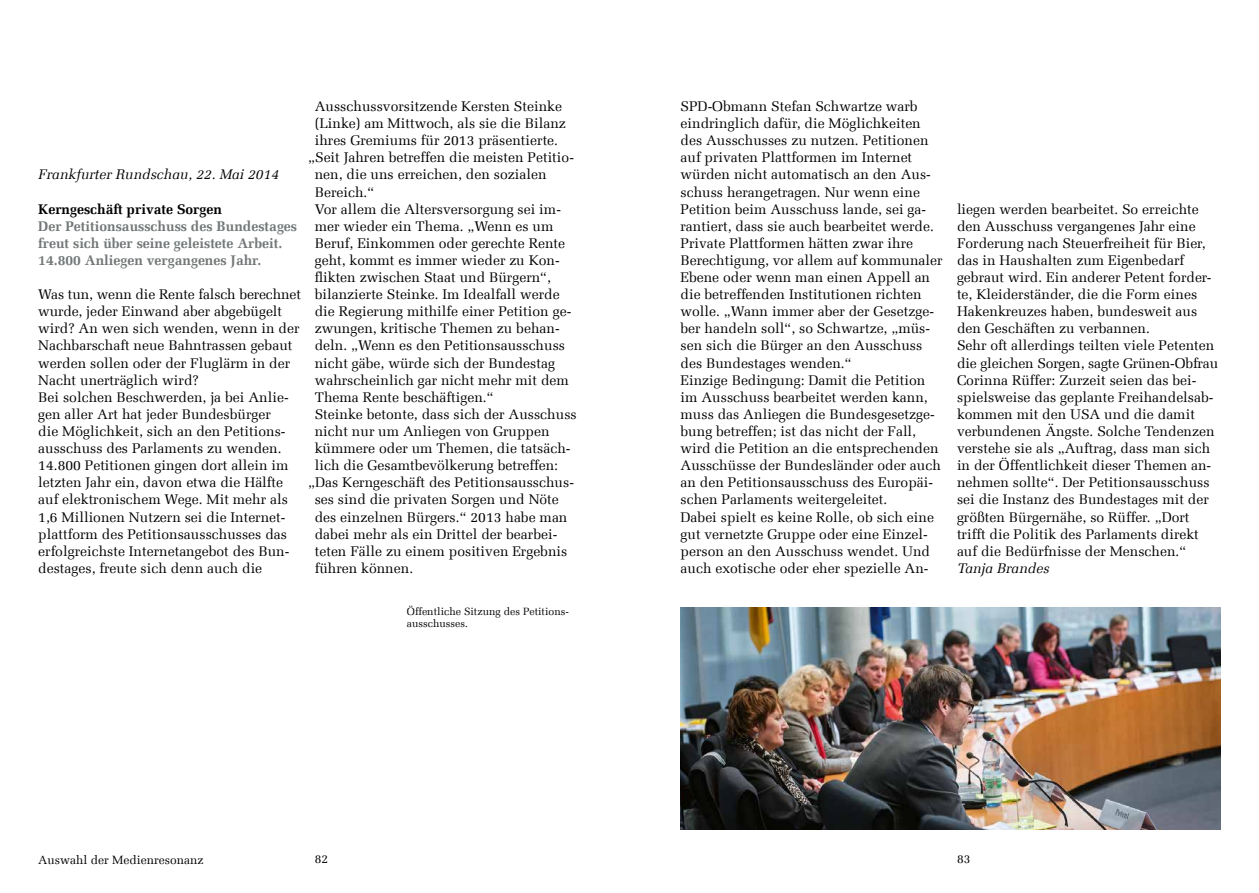
<style>
.page{position:relative;width:1259px;height:893px;background:#fff}
.page>*{position:absolute;margin:0;border:0;box-sizing:border-box;transform-origin:0 0}
.t1{font:13.95px/17.1px "Melior Com";color:#000}
.t2{font:700 13.95px/17.1px "Melior Com";color:#727777}
.t3{font:italic 13.95px "Melior Com";color:#000}
.t4{font:700 13.95px "Melior Com";color:#000}
.t5{font:12px "Melior Com";color:#000}
.t6{font:10.5px/12.6px "Melior Com";color:#000}
</style>
<div class="page">
<img style="left:680px;top:607px;width:540px;height:222px">
<p class="t3" style="left:38px;top:166px;width:242px">Frankfurter Rundschau, 22. Mai 2014</p>
<p class="t4" style="left:38px;top:200px;width:185px">Kerngeschäft private Sorgen</p>
<p class="t2" style="left:38px;top:217px;width:260px">Der Petitionsausschuss des Bundestages freut sich über seine geleistete Arbeit.<br>14.800 Anliegen vergangenes Jahr.</p>
<p class="t1" style="left:38px;top:286px;width:264px">Was tun, wenn die Rente falsch berechnet wurde, jeder Einwand aber abgebügelt wird? An wen sich wenden, wenn in der Nachbarschaft neue Bahntrassen gebaut werden sollen oder der Fluglärm in der Nacht unerträglich wird?<br>Bei solchen Beschwerden, ja bei Anlie&shy;gen aller Art hat jeder Bundesbürger<br>die Möglichkeit, sich an den Petitions&shy;ausschuss des Parlaments zu wenden.<br>14.800 Petitionen gingen dort allein im letzten Jahr ein, davon etwa die Hälfte auf elektronischem Wege. Mit mehr als 1,6 Millionen Nutzern sei die Internet&shy;plattform des Petitionsausschusses das erfolgreichste Internetangebot des Bun&shy;destages, freute sich denn auch die</p>
<p class="t1" style="left:315px;top:98px;width:249px">Ausschussvorsitzende Kersten Steinke</p>
<p class="t1" style="left:315px;top:115px;width:253px">(Linke) am Mittwoch, als sie die Bilanz</p>
<p class="t1" style="left:315px;top:132px;width:245px">ihres Gremiums für 2013 präsentierte.</p>
<p class="t1" style="left:308px;top:149px;width:267px">„Seit Jahren betreffen die meisten Petitio-</p>
<p class="t1" style="left:315px;top:166px;width:233px">nen, die uns erreichen, den sozialen</p>
<p class="t1" style="left:315px;top:183px;width:61px">Bereich.“</p>
<p class="t1" style="left:315px;top:200px;width:248px">Vor allem die Altersversorgung sei im-</p>
<p class="t1" style="left:315px;top:217px;width:240px">mer wieder ein Thema. „Wenn es um</p>
<p class="t1" style="left:315px;top:234px;width:252px">Beruf, Einkommen oder gerechte Rente</p>
<p class="t1" style="left:315px;top:252px;width:246px">geht, kommt es immer wieder zu Kon-</p>
<p class="t1" style="left:315px;top:269px;width:238px">flikten zwischen Staat und Bürgern“,</p>
<p class="t1" style="left:315px;top:286px;width:246px">bilanzierte Steinke. Im Idealfall werde</p>
<p class="t1" style="left:315px;top:303px;width:258px">die Regierung mithilfe einer Petition ge-</p>
<p class="t1" style="left:315px;top:320px;width:246px">zwungen, kritische Themen zu behan-</p>
<p class="t1" style="left:315px;top:337px;width:252px">deln. „Wenn es den Petitionsausschuss</p>
<p class="t1" style="left:315px;top:354px;width:242px">nicht gäbe, würde sich der Bundestag</p>
<p class="t1" style="left:315px;top:371px;width:256px">wahrscheinlich gar nicht mehr mit dem</p>
<p class="t1" style="left:315px;top:388px;width:181px">Thema Rente beschäftigen.“</p>
<p class="t1" style="left:315px;top:405px;width:263px">Steinke betonte, dass sich der Ausschuss</p>
<p class="t1" style="left:315px;top:423px;width:236px">nicht nur um Anliegen von Gruppen</p>
<p class="t1" style="left:315px;top:440px;width:257px">kümmere oder um Themen, die tatsäch-</p>
<p class="t1" style="left:315px;top:457px;width:245px">lich die Gesamtbevölkerung betreffen:</p>
<p class="t1" style="left:308px;top:474px;width:267px">„Das Kerngeschäft des Petitionsausschus-</p>
<p class="t1" style="left:315px;top:491px;width:246px">ses sind die privaten Sorgen und Nöte</p>
<p class="t1" style="left:315px;top:508px;width:254px">des einzelnen Bürgers.“ 2013 habe man</p>
<p class="t1" style="left:315px;top:525px;width:243px">dabei mehr als ein Drittel der bearbei-</p>
<p class="t1" style="left:315px;top:542px;width:254px">teten Fälle zu einem positiven Ergebnis</p>
<p class="t1" style="left:315px;top:559px;width:100px">führen können.</p>
<p class="t6" style="left:407px;top:605px;width:164px">Öffentliche Sitzung des Petitions&shy;ausschusses.</p>
<p class="t1" style="left:680px;top:98px;width:263px">SPD-Obmann Stefan Schwartze warb eindringlich dafür, die Möglichkeiten des Ausschusses zu nutzen. Petitionen auf privaten Plattformen im Internet würden nicht automatisch an den Aus&shy;schuss herangetragen. Nur wenn eine Petition beim Ausschuss lande, sei ga&shy;rantiert, dass sie auch bearbeitet werde.<br>Private Plattformen hätten zwar ihre Berechtigung, vor allem auf kommunaler Ebene oder wenn man einen Appell an die betreffenden Institutionen richten wolle. „Wann immer aber der Gesetzge&shy;ber handeln soll“, so Schwartze, „müs&shy;sen sich die Bürger an den Ausschuss des Bundestages wenden.“<br>Einzige Bedingung: Damit die Petition im Ausschuss bearbeitet werden kann, muss das Anliegen die Bundesgesetzge&shy;bung betreffen; ist das nicht der Fall, wird die Petition an die entsprechenden Ausschüsse der Bundesländer oder auch an den Petitionsausschuss des Europäi&shy;schen Parlaments weitergeleitet.<br>Dabei spielt es keine Rolle, ob sich eine gut vernetzte Gruppe oder eine Einzel&shy;person an den Ausschuss wendet. Und auch exotische oder eher spezielle An-</p>
<p class="t1" style="left:957px;top:200px;width:263px">liegen werden bearbeitet. So erreichte den Ausschuss vergangenes Jahr eine Forderung nach Steuerfreiheit für Bier, das in Haushalten zum Eigenbedarf gebraut wird. Ein anderer Petent forder&shy;te, Kleiderständer, die die Form eines Hakenkreuzes haben, bundesweit aus den Geschäften zu verbannen.<br>Sehr oft allerdings teilten viele Petenten die gleichen Sorgen, sagte Grünen-Obfrau Corinna Rüffer: Zurzeit seien das bei&shy;spielsweise das geplante Freihandelsab&shy;kommen mit den USA und die damit verbundenen Ängste. Solche Tendenzen verstehe sie als „Auftrag, dass man sich in der Öffentlichkeit dieser Themen an&shy;nehmen sollte“. Der Petitionsausschuss sei die Instanz des Bundestages mit der größten Bürgernähe, so Rüffer. „Dort trifft die Politik des Parlaments direkt auf die Bedürfnisse der Menschen.“</p>
<p class="t3" style="left:957px;top:560px;width:94px">Tanja Brandes</p>
<p class="t5" style="left:38px;top:852px;width:167px">Auswahl der Medienresonanz</p>
<p class="t5" style="left:315px;top:852px;width:15px">82</p>
<p class="t5" style="left:957px;top:852px;width:15px">83</p>
</div>
